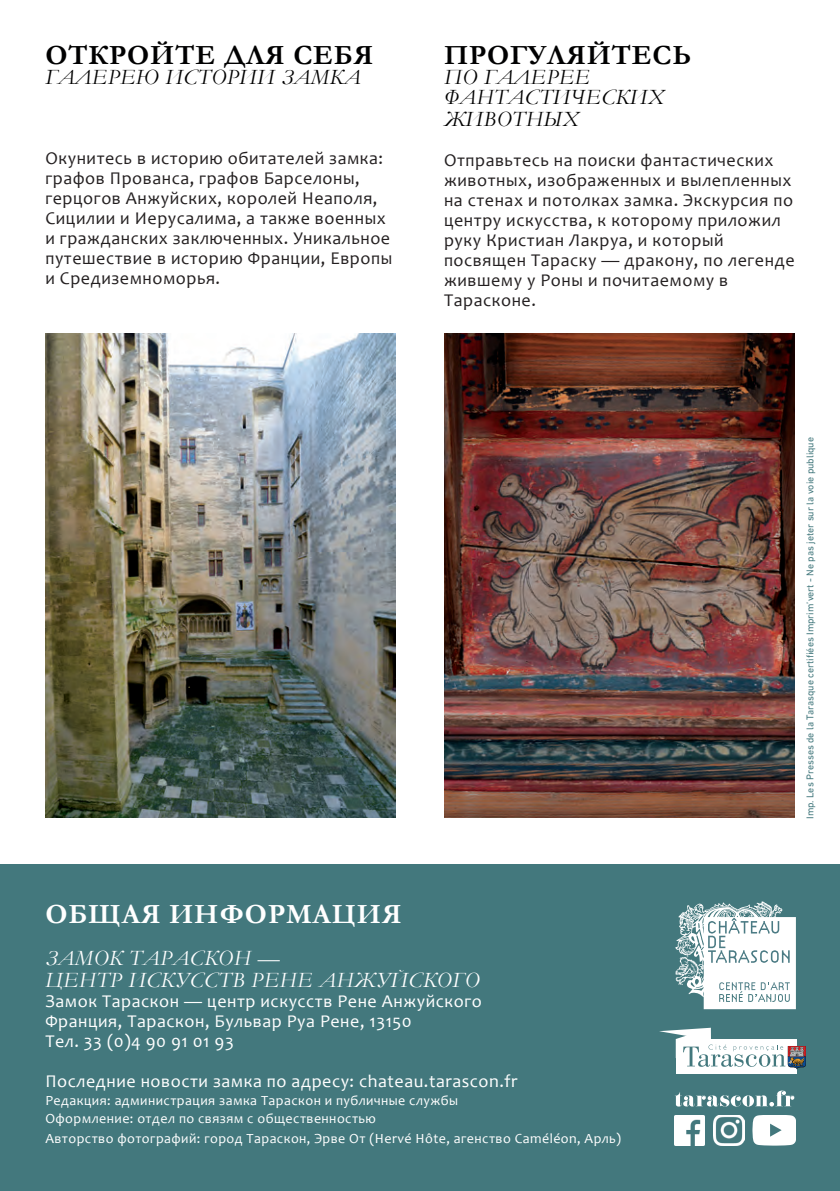
<style>
.page{position:relative;width:840px;height:1191px;background:#fff}
.page>*{position:absolute;margin:0;border:0;box-sizing:border-box;transform-origin:0 0}
.t1{font:700 28px "Garamond";letter-spacing:.03em;color:#000001}
.t2{font:700 28px "Garamond";letter-spacing:.03em;color:#fff}
.t3{font:italic 22px/20px "Garamond";letter-spacing:.03em;color:#000001}
.t4{font:italic 22px/22px "Garamond";letter-spacing:.03em;color:#fff}
.t5{font:18px/20px "Candara";letter-spacing:.03em;color:#231f20}
.t6{font:18px/20px "Candara";letter-spacing:.03em;color:#fff}
.t7{font:14px/18px "Candara";letter-spacing:.03em;color:#fff}
.t8{font:10px "DIN Next LT Pro";color:#43787d}
</style>
<div class="page">
<div style="left:0;top:864px;width:839px;height:327px;background:#43787d"></div>
<div style="left:675px;top:1039px;width:121px;height:34px;background:#fff"></div>
<svg style="left:659px;top:1027px;width:146px;height:42px"></svg>
<img style="left:444px;top:333px;width:350px;height:484px">
<img style="left:674px;top:1115px;width:30px;height:30px">
<img style="left:713px;top:1115px;width:31px;height:30px">
<svg style="left:752px;top:1115px;width:43px;height:30px"></svg>
<svg style="left:675px;top:1090px;width:118px;height:16px"></svg>
<img style="left:45px;top:333px;width:350px;height:484px">
<svg style="left:675px;top:901px;width:120px;height:108px"></svg>
<h1 class="t1" style="left:45px;top:36px;width:329px">ОТКРОЙТЕ ДЛЯ СЕБЯ</h1>
<p class="t3" style="left:45px;top:66px;width:316px">ГАЛЕРЕЮ ИСТОРИИ ЗАМКА</p>
<p class="t5" style="left:45px;top:148px;width:348px">Окунитесь в историю обитателей замка: графов Прованса, графов Барселоны, герцогов Анжуйских, королей Неаполя, Сицилии и Иерусалима, а также военных и гражданских заключенных. Уникальное путешествие в историю Франции, Европы и Средиземноморья.</p>
<h1 class="t1" style="left:444px;top:36px;width:249px">ПРОГУЛЯЙТЕСЬ</h1>
<p class="t3" style="left:444px;top:66px;width:221px">ПО ГАЛЕРЕЕ<br>ФАНТАСТИЧЕСКИХ</p>
<p class="t3" style="left:444px;top:108px;width:136px">ЖИВОТНЫХ</p>
<p class="t5" style="left:444px;top:150px;width:352px">Отправьтесь на поиски фантастических животных, изображенных и вылепленных на стенах и потолках замка. Экскурсия по центру искусства, к которому приложил руку Кристиан Лакруа, и который посвящен Тараску — дракону, по легенде жившему у Роны и почитаемому в Тарасконе.</p>
<h1 class="t2" style="left:45px;top:895px;width:357px">ОБЩАЯ ИНФОРМАЦИЯ</h1>
<p class="t4" style="left:45px;top:946px;width:435px">ЗАМОК ТАРАСКОН —<br>ЦЕНТР ИСКУССТВ РЕНЕ АНЖУЙСКОГО</p>
<p class="t6" style="left:45px;top:991px;width:438px">Замок Тараскон — центр искусств Рене Анжуйского<br>Франция, Тараскон, Бульвар Руа Рене, 13150<br>Тел. 33 (0)4 90 91 01 93</p>
<p class="t6" style="left:45px;top:1071px;width:473px">Последние новости замка по адресу: chateau.tarascon.fr</p>
<p class="t7" style="left:45px;top:1091px;width:414px">Редакция: администрация замка Тараскон и публичные службы<br>Оформление: отдел по связям с общественностью</p>
<p class="t7" style="left:45px;top:1129px;width:577px">Авторство фотографий: город Тараскон, Эрве От (Hervé Hôte, агенство Caméléon, Арль)</p>
<p class="t8" style="left:803px;top:819px;width:383px;rotate:-90deg">Imp. Les Presses de la Tarasque certifiées Imprim’vert - Ne pas jeter sur la voie publique</p>
</div>
